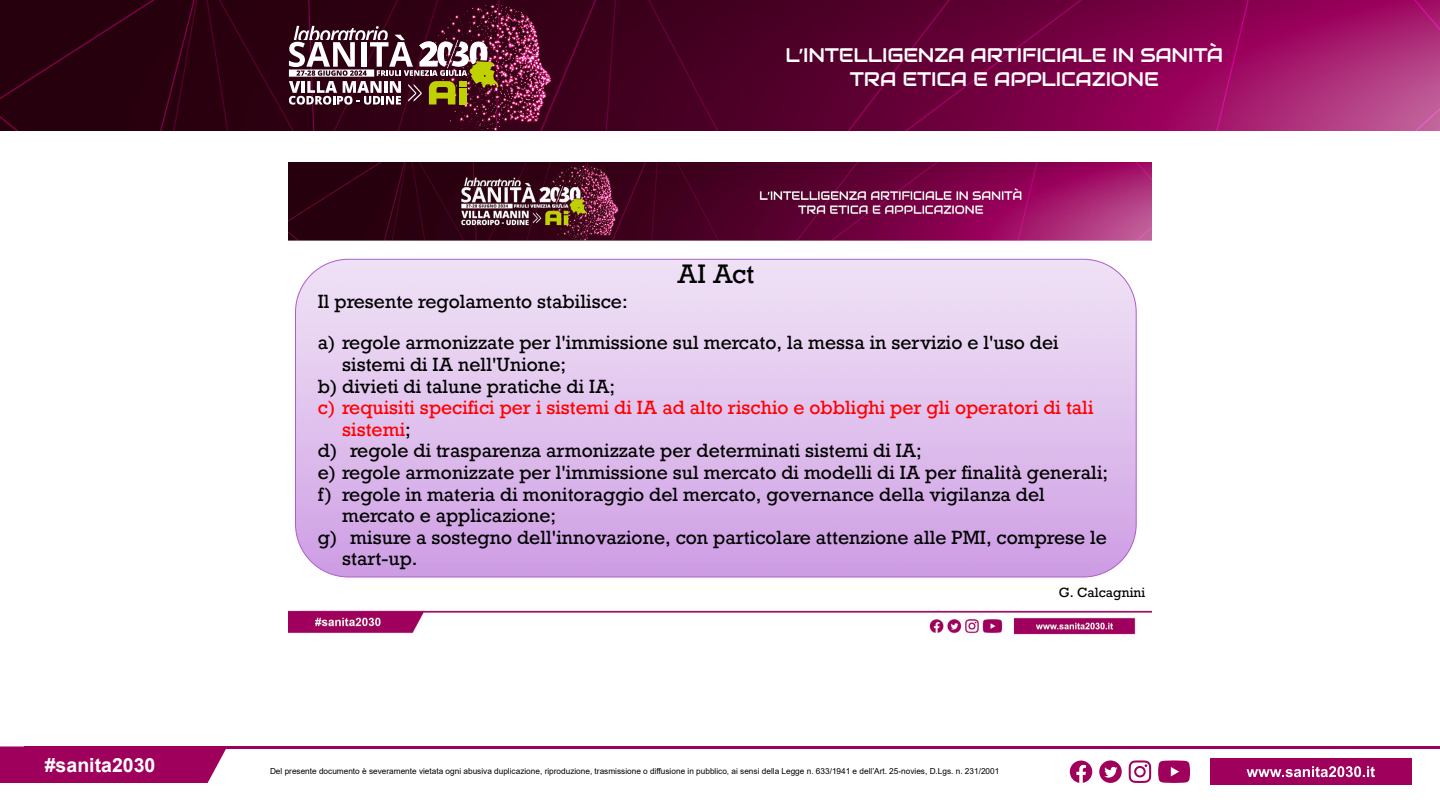
<style>
.page{position:relative;width:1440px;height:810px;background:#fff}
.page>*{position:absolute;margin:0;border:0;box-sizing:border-box;transform-origin:0 0}
.t1{font:25.2px "Rockwell";color:#000}
.t2{font:19.65px/23.6px "Audiowide";letter-spacing:-.01em;color:#fff;text-align:center}
.t3{font:700 19.5px "Arial";color:#fff}
.t4{font:18px "Rockwell";color:#000}
.t5{font:18px "Rockwell";color:#f00}
.t6{font:12.6px "Rockwell";color:#000}
.t7{font:8.25px "Arial";color:#000}
.s1{color:#000}
</style>
<div class="page">
<img style="left:0;top:0;width:1440px;height:130px">
<img style="left:368px;top:0;width:189px;height:130px">
<svg style="left:289px;top:26px;width:209px;height:79px"></svg>
<div style="left:0;top:746px;width:226px;height:37px;background:#9e005c"></div>
<div style="left:1210px;top:759px;width:201px;height:26px;background:#9e005c"></div>
<hr style="left:24px;top:746px;width:1416px;height:3px;background:#9e005c">
<svg style="left:1247px;top:766px;width:128px;height:11px"></svg>
<svg style="left:1129px;top:760px;width:22px;height:23px"></svg>
<svg style="left:1158px;top:760px;width:32px;height:23px"></svg>
<svg style="left:1070px;top:761px;width:22px;height:22px"></svg>
<svg style="left:1099px;top:760px;width:23px;height:23px"></svg>
<img style="left:288px;top:162px;width:864px;height:473px">
<img style="left:296px;top:259px;width:840px;height:318px">
<p class="t3" style="left:45px;top:751px;width:112px">#sanita2030</p>
<p class="t2" style="left:785px;top:44px;width:439px">L’INTELLIGENZA ARTIFICIALE IN SANITÀ<br>TRA ETICA E APPLICAZIONE</p>
<h1 class="t1" style="left:677px;top:258px;width:79px">AI Act</h1>
<p class="t4" style="left:318px;top:290px;width:311px">Il presente regolamento stabilisce:</p>
<p class="t4" style="left:318px;top:332px;width:742px">a) regole armonizzate per l'immissione sul mercato, la messa in servizio e l'uso dei</p>
<p class="t4" style="left:342px;top:353px;width:226px">sistemi di IA nell'Unione;</p>
<p class="t4" style="left:318px;top:375px;width:299px">b) divieti di talune pratiche di IA;</p>
<p class="t5" style="left:318px;top:396px;width:777px">c) requisiti specifici per i sistemi di IA ad alto rischio e obblighi per gli operatori di tali</p>
<p class="t5" style="left:342px;top:418px;width:70px">sistemi<span class="s1">;</span></p>
<p class="t4" style="left:318px;top:440px;width:606px">d) regole di trasparenza armonizzate per determinati sistemi di IA;</p>
<p class="t4" style="left:318px;top:461px;width:792px">e) regole armonizzate per l'immissione sul mercato di modelli di IA per finalità generali;</p>
<p class="t4" style="left:318px;top:483px;width:729px">f) regole in materia di monitoraggio del mercato, governance della vigilanza del</p>
<p class="t4" style="left:342px;top:504px;width:216px">mercato e applicazione;</p>
<p class="t4" style="left:318px;top:526px;width:791px">g) misure a sostegno dell'innovazione, con particolare attenzione alle PMI, comprese le</p>
<p class="t4" style="left:342px;top:548px;width:77px">start-up.</p>
<p class="t6" style="left:1059px;top:584px;width:88px">G. Calcagnini</p>
<p class="t7" style="left:270px;top:765px;width:731px">Del presente documento è severamente vietata ogni abusiva duplicazione, riproduzione, trasmissione o diffusione in pubblico, ai sensi della Legge n. 633/1941 e dell’Art. 25-novies, D.Lgs. n. 231/2001</p>
</div>
